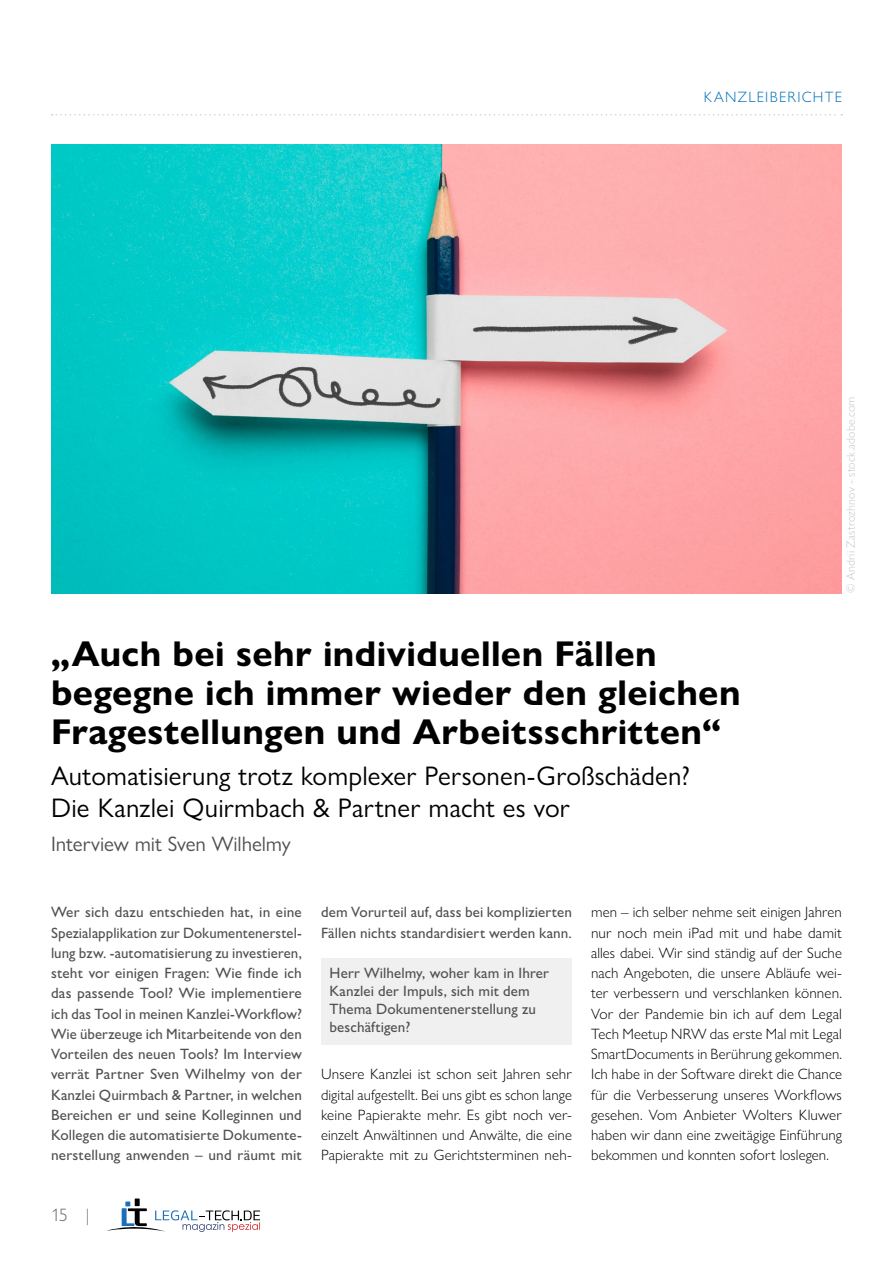
<style>
.page{position:relative;width:893px;height:1263px;background:#fff}
.page>*{position:absolute;margin:0;border:0;box-sizing:border-box;transform-origin:0 0}
.t1{font:700 36px/39px "Gill Sans Nova";letter-spacing:.01em;color:#000}
.t2{font:27px/32.4px "Gill Sans Nova";letter-spacing:.005em;color:#000}
.t3{font:21px "Gill Sans Nova";letter-spacing:-.005em;color:#515150}
.t4{font:300 18px "Gill Sans Nova";color:#6f6f6e}
.t5{font:300 15px/20.2px "Gill Sans Nova";letter-spacing:.005em;color:#000;text-align:justify}
.t6{font:500 15px/20.2px "Gill Sans Nova";letter-spacing:.005em;color:#515150}
.t7{font:300 15px "Gill Sans Nova";color:#006fb5}
.t8{font:300 12px "Gill Sans Nova";letter-spacing:.015em;color:#c5c6c6}
</style>
<div class="page">
<svg style="left:52px;top:114px;width:790px;height:2px"></svg>
<svg style="left:106px;top:1198px;width:154px;height:34px"></svg>
<img style="left:51px;top:145px;width:791px;height:448px">
<div style="left:321px;top:959px;width:251px;height:86px;background:#f0f0f0"></div>
<p class="t7" style="left:704px;top:88px;width:21px">Kanzleiberichte</p>
<h1 class="t1" style="left:51px;top:634px;width:691px">„Auch bei sehr individuellen Fällen begegne ich immer wieder den gleichen<br>Fragestellungen und Arbeitsschritten“</h1>
<h2 class="t2" style="left:51px;top:759px;width:640px">Automatisierung trotz komplexer Personen-Großschäden?<br>Die Kanzlei Quirmbach &amp; Partner macht es vor</h2>
<h3 class="t3" style="left:51px;top:831px;width:241px">Interview mit Sven Wilhelmy</h3>
<p class="t8" style="left:843px;top:593px;width:198px;rotate:-90deg">© Andrii Zastrozhnov - stock.adobe.com</p>
<p class="t6" style="left:51px;top:902px;width:252px;text-align:justify">Wer sich dazu entschieden hat, in eine Spezialapplikation zur Dokumentenerstel&shy;lung bzw. -automatisierung zu investieren, steht vor einigen Fragen: Wie finde ich das passende Tool? Wie implementiere ich das Tool in meinen Kanzlei-Workflow?<br>Wie überzeuge ich Mitarbeitende von den Vorteilen des neuen Tools? Im Interview verrät Partner Sven Wilhelmy von der Kanzlei Quirmbach &amp; Partner, in welchen Bereichen er und seine Kolleginnen und Kollegen die automatisierte Dokumente&shy;nerstellung anwenden – und räumt mit</p>
<p class="t6" style="left:321px;top:902px;width:252px">dem Vorurteil auf, dass bei komplizierten<br>Fällen nichts standardisiert werden kann.</p>
<p class="t6" style="left:330px;top:964px;width:221px;line-height:18px">Herr Wilhelmy, woher kam in Ihrer<br>Kanzlei der Impuls, sich mit dem<br>Thema Dokumentenerstellung zu beschäftigen?</p>
<p class="t5" style="left:321px;top:1064px;width:252px">Unsere Kanzlei ist schon seit Jahren sehr digital aufgestellt. Bei uns gibt es schon lange keine Papierakte mehr. Es gibt noch ver&shy;einzelt Anwältinnen und Anwälte, die eine Papierakte mit zu Gerichtsterminen neh-</p>
<p class="t4" style="left:51px;top:1204px;width:40px">15 |</p>
<p class="t5" style="left:591px;top:902px;width:252px">men – ich selber nehme seit einigen Jahren nur noch mein iPad mit und habe damit alles dabei. Wir sind ständig auf der Suche nach Angeboten, die unsere Abläufe wei&shy;ter verbessern und verschlanken können.<br>Vor der Pandemie bin ich auf dem Legal Tech Meetup NRW das erste Mal mit Legal SmartDocuments in Berührung gekommen.<br>Ich habe in der Software direkt die Chance für die Verbesserung unseres Workflows gesehen. Vom Anbieter Wolters Kluwer haben wir dann eine zweitägige Einführung bekommen und konnten sofort loslegen.</p>
</div>
